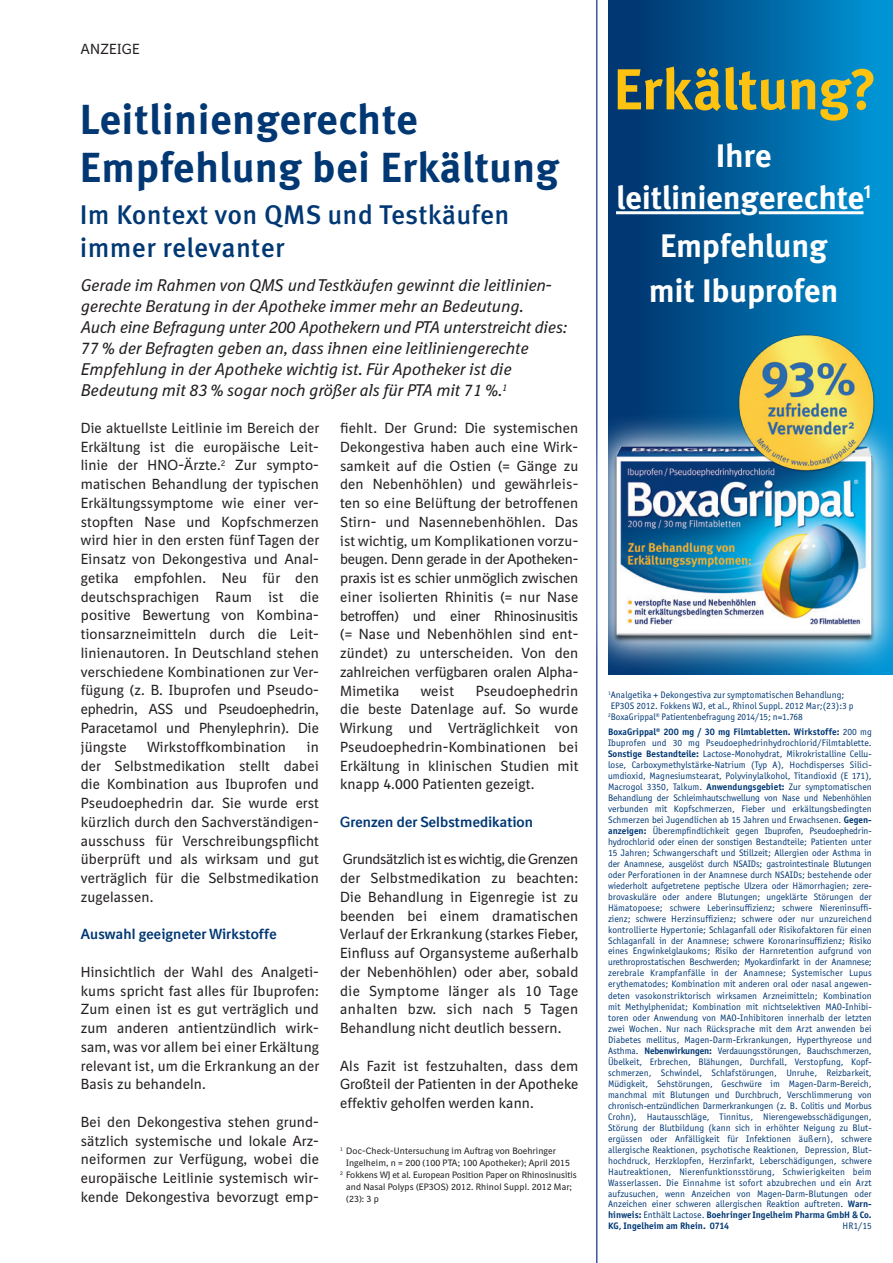
<style>
.page{position:relative;width:893px;height:1263px;background:#fff}
.page>*{position:absolute;margin:0;border:0;box-sizing:border-box;transform-origin:0 0}
.t1{font:700 57.6px "Meta Pro";letter-spacing:-.015em;color:#fec210}
.t2{font:700 42px/48px "Meta Pro";letter-spacing:.01em;color:#013874}
.t3{font:700 32.55px/42px "Meta Pro";letter-spacing:-.01em;color:#fff;text-align:center}
.t4{font:500 27px/33px "Meta Pro";letter-spacing:.01em;color:#013874}
.t5{font:italic 16.5px/21px "BI Sans";letter-spacing:.005em;color:#231f20}
.t6{font:14.25px/18.8px "BI Sans NEXT";letter-spacing:.01em;color:#231f20;text-align:justify}
.t7{font:700 14.25px "BI Sans NEXT";letter-spacing:.01em;color:#013874}
.t8{font:9.45px/10.9px "Officina San ITC";letter-spacing:.005em;color:#013874;text-align:justify}
.t9{font:9px "BI Sans NEXT";letter-spacing:.01em;color:#231f20}
.s1{font-weight:700}
</style>
<div class="page">
<div style="left:608px;top:0;width:285px;height:674px;background:linear-gradient(to right,#012e68,#0097d7)"></div>
<hr style="left:596px;top:0;width:1px;height:1263px;background:#1b388c">
<svg style="left:596px;top:413px;width:297px;height:262px;background:#166aa2"></svg>
<img style="left:596px;top:422px;width:297px;height:238px">
<hr style="left:616px;top:211px;width:124px;height:3px;background:#fff">
<hr style="left:759px;top:211px;width:104px;height:3px;background:#fff">
<img style="left:736px;top:332px;width:142px;height:141px">
<h3 class="t6" style="left:81px;top:39px;width:60px">ANZEIGE</h3>
<h2 class="t2" style="left:80px;top:96px;width:481px">Leitliniengerechte<br>Empfehlung bei Erkältung</h2>
<h3 class="t4" style="left:80px;top:199px;width:431px">Im Kontext von QMS und Testkäufen immer relevanter</h3>
<p class="t5" style="left:81px;top:275px;width:487px">Gerade im Rahmen von QMS und Testkäufen gewinnt die leitlinien&shy;gerechte Beratung in der Apotheke immer mehr an Bedeutung.<br>Auch eine Befragung unter 200 Apothekern und PTA unterstreicht dies:<br>77 % der Befragten geben an, dass ihnen eine leitliniengerechte Empfehlung in der Apotheke wichtig ist. Für Apotheker ist die Bedeutung mit 83 % sogar noch größer als für PTA mit 71 %.<sup>1</sup></p>
<p class="t6" style="left:81px;top:418px;width:240px">Die aktuellste Leitlinie im Bereich der Erkältung ist die europäische Leit&shy;linie der HNO-Ärzte.<sup>2</sup> Zur sympto&shy;matischen Behandlung der typischen Erkältungssymptome wie einer ver&shy;stopften Nase und Kopfschmerzen wird hier in den ersten fünf Tagen der Einsatz von Dekongestiva und Anal&shy;getika empfohlen. Neu für den deutschsprachigen Raum ist die positive Bewertung von Kombina&shy;tionsarzneimitteln durch die Leit&shy;linienautoren. In Deutschland stehen verschiedene Kombinationen zur Ver&shy;fügung (z. B. Ibuprofen und Pseudo&shy;ephedrin, ASS und Pseudoephedrin, Paracetamol und Phenylephrin). Die jüngste</p>
<h3 class="t6" style="left:147px;top:737px;width:140px">Wirkstoffkombination</h3>
<p class="t6" style="left:81px;top:737px;width:240px;text-indent:226px">in der Selbstmedikation stellt dabei die Kombination aus Ibuprofen und Pseudoephedrin dar. Sie wurde erst kürzlich durch den Sachverständigen&shy;ausschuss für Verschreibungspflicht überprüft und als wirksam und gut verträglich für die Selbstmedikation zugelassen.</p>
<h3 class="t7" style="left:81px;top:926px;width:197px">Auswahl geeigneter Wirkstoffe</h3>
<p class="t6" style="left:81px;top:962px;width:240px">Hinsichtlich der Wahl des Analgeti&shy;kums spricht fast alles für Ibuprofen:<br>Zum einen ist es gut verträglich und zum anderen antientzündlich wirk&shy;sam, was vor allem bei einer Erkältung relevant ist, um die Erkrankung an der Basis zu behandeln.</p>
<h3 class="t6" style="left:81px;top:1112px;width:240px">Bei den Dekongestiva stehen grund&shy;sätzlich systemische und lokale Arz&shy;neiformen zur Verfügung, wobei die europäische Leitlinie systemisch wir&shy;kende Dekongestiva bevorzugt emp-</h3>
<p class="t6" style="left:340px;top:419px;width:240px">fiehlt. Der Grund: Die systemischen Dekongestiva haben auch eine Wirk&shy;samkeit auf die Ostien (= Gänge zu den Nebenhöhlen) und gewährleis&shy;ten so eine Belüftung der betroffenen Stirn- und Nasennebenhöhlen. Das ist wichtig, um Komplikationen vorzu&shy;beugen. Denn gerade in der Apotheken&shy;praxis ist es schier unmöglich zwischen einer isolierten Rhinitis (= nur Nase betroffen) und einer Rhinosinusitis (= Nase und Nebenhöhlen sind ent&shy;zündet) zu unterscheiden. Von den zahlreichen verfügbaren oralen Alpha-Mimetika</p>
<h3 class="t6" style="left:340px;top:681px;width:240px;text-indent:136px">Pseudoephedrin die beste Datenlage auf. So wurde Wirkung und Verträglichkeit von Pseudoephedrin-Kombinationen bei Erkältung in klinischen Studien mit knapp 4.000 Patienten gezeigt.</h3>
<h3 class="t7" style="left:340px;top:813px;width:195px">Grenzen der Selbstmedikation</h3>
<p class="t6" style="left:340px;top:850px;width:240px">Grundsätzlich ist es wichtig, die Grenzen der Selbstmedikation zu beachten:<br>Die Behandlung in Eigenregie ist zu beenden bei einem dramatischen Verlauf der Erkrankung (starkes Fieber, Einfluss auf Organsysteme außerhalb der Nebenhöhlen) oder aber, sobald die Symptome länger als 10 Tage anhalten bzw. sich nach 5 Tagen Behandlung nicht deutlich bessern.</p>
<h3 class="t6" style="left:340px;top:1056px;width:240px">Als Fazit ist festzuhalten, dass dem Großteil der Patienten in der Apotheke effektiv geholfen werden kann.</h3>
<p class="t9" style="left:340px;top:1145px;width:217px"><sup>1</sup> Doc-Check-Untersuchung im Auftrag von Boehringer</p>
<p class="t9" style="left:346px;top:1157px;width:225px">Ingelheim, n = 200 (100 PTA; 100 Apotheker); April 2015</p>
<p class="t9" style="left:340px;top:1169px;width:238px"><sup>2</sup> Fokkens WJ et al. European Position Paper on Rhinosinusitis</p>
<p class="t9" style="left:346px;top:1181px;width:227px">and Nasal Polyps (EP3OS) 2012. Rhinol Suppl. 2012 Mar;</p>
<p class="t9" style="left:346px;top:1193px;width:34px">(23): 3 p</p>
<h3 class="t6" style="left:421px;top:681px;width:35px">weist</h3>
<h1 class="t1" style="left:613px;top:53px;width:265px">Erkältung?</h1>
<h3 class="t3" style="left:616px;top:136px;width:257px">Ihre leitliniengerechte<sup>1</sup></h3>
<h3 class="t3" style="left:649px;top:224px;width:191px;line-height:45px">Empfehlung mit Ibuprofen</h3>
<p class="t8" style="left:608px;top:690px;width:247px;text-align:left"><sup>1</sup>Analgetika + Dekongestiva zur symptomatischen Behandlung;<br>EP3OS 2012. Fokkens WJ, et al., Rhinol Suppl. 2012 Mar;(23):3 p<br><sup>2</sup>BoxaGrippal<sup>®</sup> Patientenbefragung 2014/15; n=1.768</p>
<p class="t8" style="left:608px;top:727px;width:265px"><span class="s1">BoxaGrippal</span><sup>®</sup> <span class="s1">200 mg / 30 mg Filmtabletten. Wirkstoffe:</span> 200 mg Ibuprofen und 30 mg Pseudoephedrinhydrochlorid/Filmtablette.<br><span class="s1">Sonstige Bestandteile:</span> Lactose-Monohydrat, Mikrokristalline Cellu&shy;lose, Carboxymethylstärke-Natrium (Typ A), Hochdisperses Silici&shy;umdioxid, Magnesiumstearat, Polyvinylalkohol, Titandioxid (E 171), Macrogol 3350, Talkum. <span class="s1">Anwendungsgebiet:</span> Zur symptomatischen Behandlung der Schleimhautschwellung von Nase und Nebenhöhlen verbunden mit Kopfschmerzen, Fieber und erkältungsbedingten Schmerzen bei Jugendlichen ab 15 Jahren und Erwachsenen. <span class="s1">Gegen&shy;anzeigen:</span> Überempfindlichkeit gegen Ibuprofen, Pseudoephedrin&shy;hydrochlorid oder einen der sonstigen Bestandteile; Patienten unter 15 Jahren; Schwangerschaft und Stillzeit; Allergien oder Asthma in der Anamnese, ausgelöst durch NSAIDs; gastrointestinale Blutungen oder Perforationen in der Anamnese durch NSAIDs; bestehende oder wiederholt aufgetretene peptische Ulzera oder Hämorrhagien; zere&shy;brovaskuläre oder andere Blutungen; ungeklärte Störungen der Hämatopoese; schwere Leberinsuffizienz; schwere Niereninsuffi&shy;zienz; schwere Herzinsuffizienz; schwere oder nur unzureichend kontrollierte Hypertonie; Schlaganfall oder Risikofaktoren für einen Schlaganfall in der Anamnese; schwere Koronarinsuffizienz; Risiko eines Engwinkelglaukoms; Risiko der Harnretention aufgrund von urethroprostatischen Beschwerden; Myokardinfarkt in der Anamnese; zerebrale Krampfanfälle in der Anamnese; Systemischer Lupus erythematodes; Kombination mit anderen oral oder nasal angewen-</p>
<p class="t8" style="left:608px;top:991px;width:265px">deten vasokonstriktorisch wirksamen Arzneimitteln; Kombination mit Methylphenidat; Kombination mit nichtselektiven MAO-Inhibi&shy;toren oder Anwendung von MAO-Inhibitoren innerhalb der letzten zwei Wochen. Nur nach Rücksprache mit dem Arzt anwenden bei Diabetes mellitus, Magen-Darm-Erkrankungen, Hyperthyreose und Asthma. <span class="s1">Nebenwirkungen:</span> Verdauungsstörungen, Bauchschmerzen, Übelkeit, Erbrechen, Blähungen, Durchfall, Verstopfung, Kopf&shy;schmerzen, Schwindel, Schlafstörungen, Unruhe, Reizbarkeit, Müdigkeit, Sehstörungen, Geschwüre im Magen-Darm-Bereich, manchmal mit Blutungen und Durchbruch, Verschlimmerung von chronisch-entzündlichen Darmerkrankungen (z. B. Colitis und Morbus Crohn), Hautausschläge, Tinnitus, Nierengewebsschädigungen, Störung der Blutbildung (kann sich in erhöhter Neigung zu Blut&shy;ergüssen oder Anfälligkeit für Infektionen äußern), schwere allergische Reaktionen, psychotische Reaktionen, Depression, Blut&shy;hochdruck, Herzklopfen, Herzinfarkt, Leberschädigungen, schwere Hautreaktionen, Nierenfunktionsstörung, Schwierigkeiten beim Wasserlassen. Die Einnahme ist sofort abzubrechen und ein Arzt aufzusuchen, wenn Anzeichen von Magen-Darm-Blutungen oder Anzeichen einer schweren allergischen Reaktion auftreten. <span class="s1">Warn&shy;hinweis:</span> Enthält Lactose. <span class="s1">Boehringer Ingelheim Pharma GmbH &amp; Co.<br>KG, Ingelheim am Rhein. 0714</span></p>
<p class="t8" style="left:843px;top:1221px;width:31px">HR1/15</p>
</div>
